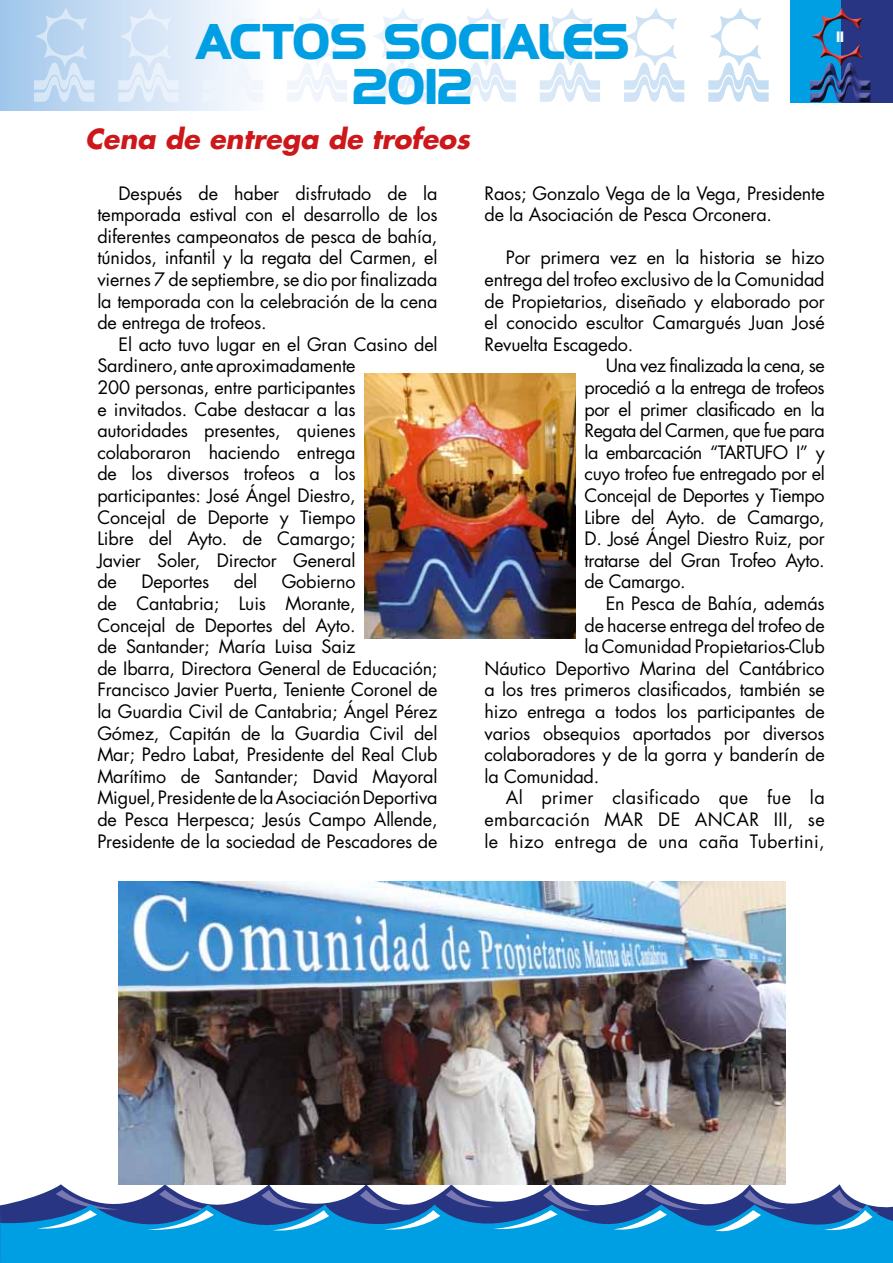
<style>
.page{position:relative;width:893px;height:1263px;background:#fff}
.page>*{position:absolute;margin:0;border:0;box-sizing:border-box;transform-origin:0 0}
.t1{font:700 45px/45px "Highland Gothic FLF";color:#009fe3;text-align:center}
.t2{font:italic 700 27px "Futura";color:#cd171a}
.t3{font:18px/21.6px "Futura";letter-spacing:-.01em;color:#000}
.t4{font:18px "Futura";letter-spacing:-.03em;color:#000}
.t5{font:18px "Futura";letter-spacing:.02em;color:#000}
.t6{font:700 13.5px "Highland Gothic FLF";color:#fff}
</style>
<div class="page">
<div style="left:791px;top:0;width:102px;height:102px;background:#009fe4"></div>
<div style="left:841px;top:0;width:52px;height:102px;background:#283583"></div>
<svg style="left:7px;top:1184px;width:836px;height:20px"></svg>
<div style="left:0;top:1204px;width:893px;height:59px;background:#009fe3"></div>
<svg style="left:37px;top:1190px;width:843px;height:43px"></svg>
<div style="left:810px;top:8px;width:61px;height:94px;background:#000;opacity:.75"></div>
<svg style="left:0;top:0;width:432px;height:111px"></svg>
<svg style="left:708px;top:8px;width:61px;height:94px"></svg>
<svg style="left:34px;top:8px;width:60px;height:94px;background:#c2d9f2"></svg>
<svg style="left:371px;top:8px;width:60px;height:94px"></svg>
<svg style="left:624px;top:8px;width:60px;height:94px"></svg>
<svg style="left:287px;top:8px;width:60px;height:94px"></svg>
<svg style="left:540px;top:8px;width:60px;height:94px"></svg>
<svg style="left:203px;top:8px;width:60px;height:94px"></svg>
<svg style="left:455px;top:8px;width:61px;height:94px"></svg>
<svg style="left:118px;top:8px;width:61px;height:94px;background:#dbe8f7"></svg>
<img style="left:364px;top:373px;width:212px;height:265px">
<img style="left:118px;top:882px;width:667px;height:302px">
<h1 class="t1" style="left:195px;top:16px;width:437px">ACTOS SOCIALES<br>2012</h1>
<h2 class="t2" style="left:85px;top:121px;width:386px">Cena de entrega de trofeos</h2>
<p class="t3" style="left:97px;top:182px;width:342px;text-align:justify;text-indent:21px">Después de haber disfrutado de la temporada estival con el desarrollo de los diferentes campeonatos de pesca de bahía, túnidos, infantil y la regata del Carmen, el viernes 7 de septiembre, se dio por finalizada la temporada con la celebración de la cena de entrega de trofeos.</p>
<p class="t3" style="left:97px;top:334px;width:342px;text-indent:21px">El acto tuvo lugar en el Gran Casino del<br>Sardinero, ante aproximadamente<br>200 personas, entre participantes<br>e invitados. Cabe destacar a las autoridades presentes, quienes colaboraron haciendo entrega<br>de los diversos trofeos a los participantes: José Ángel Diestro,<br>Concejal de Deporte y Tiempo<br>Libre del Ayto. de Camargo;<br>Javier Soler, Director General<br>de</p>
<p class="t3" style="left:97px;top:571px;width:342px;text-indent:184px">Gobierno<br>de Cantabria; Luis Morante,<br>Concejal de Deportes del Ayto.<br>de Santander; María Luisa Saiz<br>de Ibarra, Directora General de Educación; Francisco Javier Puerta, Teniente Coronel de la Guardia Civil de Cantabria; Ángel Pérez Gómez, Capitán de la Guardia Civil del Mar; Pedro Labat, Presidente del Real Club Marítimo de Santander; David Mayoral Miguel, Presidente de la Asociación Deportiva de Pesca Herpesca; Jesús Campo Allende, Presidente de la sociedad de Pescadores de</p>
<p class="t3" style="left:141px;top:571px;width:70px">Deportes</p>
<p class="t3" style="left:234px;top:571px;width:25px">del</p>
<p class="t3" style="left:484px;top:182px;width:342px">Raos; Gonzalo Vega de la Vega, Presidente de la Asociación de Pesca Orconera.</p>
<p class="t3" style="left:506px;top:247px;width:320px">Por primera vez en la historia se hizo</p>
<p class="t3" style="left:484px;top:269px;width:342px">entrega del trofeo exclusivo de la Comunidad</p>
<p class="t3" style="left:484px;top:290px;width:342px">de Propietarios, diseñado y elaborado por</p>
<p class="t3" style="left:484px;top:312px;width:342px">el conocido escultor Camargués Juan José</p>
<p class="t3" style="left:484px;top:334px;width:150px">Revuelta Escagedo.</p>
<p class="t4" style="left:606px;top:354px;width:220px">Una vez finalizada la cena, se</p>
<p class="t4" style="left:584px;top:376px;width:242px">procedió a la entrega de trofeos</p>
<p class="t4" style="left:584px;top:397px;width:242px">por el primer clasificado en la</p>
<p class="t4" style="left:584px;top:419px;width:242px">Regata del Carmen, que fue para</p>
<p class="t4" style="left:584px;top:441px;width:242px">la embarcación “TARTUFO I” y</p>
<p class="t3" style="left:584px;top:463px;width:242px">cuyo trofeo fue entregado por el</p>
<p class="t3" style="left:584px;top:485px;width:242px">Concejal de Deportes y Tiempo</p>
<p class="t3" style="left:584px;top:506px;width:242px">Libre del Ayto. de Camargo,</p>
<p class="t3" style="left:584px;top:528px;width:242px">D. José Ángel Diestro Ruiz, por</p>
<p class="t3" style="left:584px;top:550px;width:242px">tratarse del Gran Trofeo Ayto.</p>
<p class="t3" style="left:584px;top:571px;width:103px">de Camargo.</p>
<p class="t3" style="left:606px;top:593px;width:220px">En Pesca de Bahía, además</p>
<p class="t3" style="left:584px;top:614px;width:242px">de hacerse entrega del trofeo de</p>
<p class="t3" style="left:584px;top:636px;width:242px">la Comunidad Propietarios-Club</p>
<p class="t3" style="left:484px;top:658px;width:342px">Náutico Deportivo Marina del Cantábrico</p>
<p class="t3" style="left:484px;top:679px;width:342px">a los tres primeros clasificados, también se</p>
<p class="t3" style="left:484px;top:701px;width:342px">hizo entrega a todos los participantes de</p>
<p class="t3" style="left:484px;top:722px;width:342px">varios obsequios aportados por diversos</p>
<p class="t3" style="left:484px;top:744px;width:342px">colaboradores y de la gorra y banderín de</p>
<p class="t3" style="left:484px;top:766px;width:116px">la Comunidad.</p>
<p class="t5" style="left:506px;top:786px;width:320px">Al primer clasificado que fue la</p>
<p class="t5" style="left:484px;top:808px;width:342px">embarcación MAR DE ANCAR III, se</p>
<p class="t5" style="left:484px;top:829px;width:342px">le hizo entrega de una caña Tubertini,</p>
<p class="t6" style="left:836px;top:27px;width:9px">11</p>
</div>
